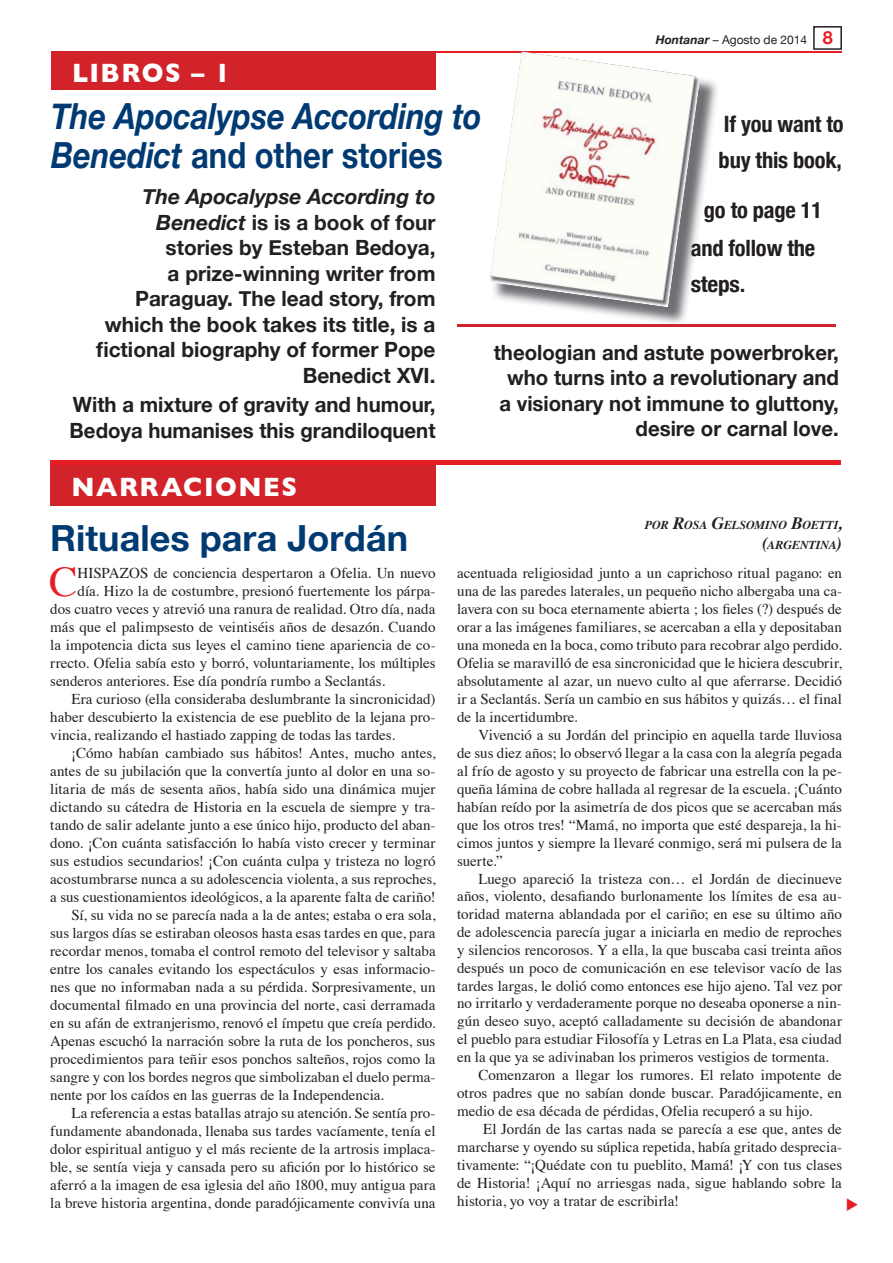
<style>
.page{position:relative;width:893px;height:1263px;background:#fff}
.page>*{position:absolute;margin:0;border:0;box-sizing:border-box;transform-origin:0 0}
.t1{font:42.15px "Times";color:#e81e25}
.t2{font:italic 700 36px/39px "Helvetica Neue";color:#003a72;scale:.86 1}
.t3{font:700 36px "Helvetica Neue";color:#003a72}
.t4{font:700 27px "Gill Sans";letter-spacing:.055em;color:#fff;scale:.95 1}
.t5{font:700 condensed 22.5px/36px "Helvetica Neue";letter-spacing:-.01em;color:#231f20}
.t6{font:700 condensed 22.5px "Helvetica Neue";letter-spacing:-.01em;color:#231f20;scale:1.04 1}
.t7{font:700 21px/25.5px "Helvetica Neue";color:#231f20;text-align:right}
.t8{font:15px/18px "Times";color:#231f20;text-align:justify}
.t9{font:italic 700 12px/19.5px "Times";letter-spacing:-.01em;color:#231f20;text-align:right}
.t10{font:12px "Helvetica Neue";color:#231f20}
.s1{font-style:normal}
.s2{font-style:italic}
.s3{font-weight:700;font-style:italic}
.s4{font-weight:700;font-size:18px;color:#e81e25}
.s5{font-size:17.25px}
</style>
<div class="page">
<svg style="left:813px;top:26px;width:29px;height:24px"></svg>
<hr style="left:51px;top:51px;width:791px;height:1px;background:#e81e25">
<div style="left:50px;top:460px;width:791px;height:5px;background:#e81e25"></div>
<div style="left:51px;top:51px;width:385px;height:38px;background:#d2232a"></div>
<img style="left:557px;top:79px;width:160px;height:245px">
<img style="left:489px;top:51px;width:212px;height:256px">
<hr style="left:457px;top:324px;width:379px;height:3px;background:#d2232a">
<div style="left:50px;top:465px;width:386px;height:40px;background:#d2232a"></div>
<h3 class="t4" style="left:72px;top:58px;width:168px">LIBROS – 1</h3>
<h2 class="t2" style="left:51px;top:96px;width:502px">The Apocalypse According to<br>Benedict <span class="s1">and other stories</span></h2>
<h3 class="t7" style="left:96px;top:183px;width:341px"><span class="s2">The Apocalypse According to<br>Benedict</span> is is a book of four stories by Esteban Bedoya,<br>a prize-winning writer from<br>Paraguay. The lead story, from which the book takes its title, is a fictional biography of former Pope<br>Benedict XVI.</h3>
<h3 class="t7" style="left:70px;top:392px;width:367px;text-align:left">With a mixture of gravity and humour,<br>Bedoya humanises this grandiloquent</h3>
<p class="t10" style="left:656px;top:32px;width:178px"><span class="s3">Hontanar</span> – Agosto de 2014 <span class="s4">8</span></p>
<h3 class="t5" style="left:719px;top:106px;width:126px">If you want to buy this book,</h3>
<h3 class="t5" style="left:691px;top:190px;width:133px;line-height:38.5px;text-align:center">go to page 11 and follow the</h3>
<h3 class="t6" style="left:691px;top:271px;width:54px">steps.</h3>
<h3 class="t7" style="left:494px;top:339px;width:347px">theologian and astute powerbroker, who turns into a revolutionary and a visionary not immune to gluttony, desire or carnal love.</h3>
<h3 class="t4" style="left:72px;top:471px;width:239px">NARRACIONES</h3>
<h2 class="t3" style="left:50px;top:516px;width:359px">Rituales para Jordán</h2>
<h1 class="t1" style="left:49px;top:564px;width:30px">C</h1>
<p class="t8" style="left:77px;top:565px;width:360px">HISPAZOS de conciencia despertaron a Ofelia. Un nuevo</p>
<p class="t8" style="left:77px;top:583px;width:360px">día. Hizo la de costumbre, presionó fuertemente los párpa-</p>
<p class="t8" style="left:50px;top:601px;width:387px">dos cuatro veces y atrevió una ranura de realidad. Otro día, nada</p>
<p class="t8" style="left:50px;top:619px;width:387px">más que el palimpsesto de veintiséis años de desazón. Cuando</p>
<p class="t8" style="left:50px;top:637px;width:387px">la impotencia dicta sus leyes el camino tiene apariencia de co-</p>
<p class="t8" style="left:50px;top:655px;width:387px">rrecto. Ofelia sabía esto y borró, voluntariamente, los múltiples</p>
<p class="t8" style="left:50px;top:673px;width:336px">senderos anteriores. Ese día pondría rumbo a Seclantás.</p>
<p class="t8" style="left:72px;top:691px;width:366px">Era curioso (ella consideraba deslumbrante la sincronicidad)</p>
<p class="t8" style="left:50px;top:709px;width:387px">haber descubierto la existencia de ese pueblito de la lejana pro-</p>
<p class="t8" style="left:50px;top:727px;width:346px">vincia, realizando el hastiado zapping de todas las tardes.</p>
<p class="t8" style="left:72px;top:745px;width:365px">¡Cómo habían cambiado sus hábitos! Antes, mucho antes,</p>
<p class="t8" style="left:50px;top:763px;width:387px">antes de su jubilación que la convertía junto al dolor en una so-</p>
<p class="t8" style="left:50px;top:781px;width:387px">litaria de más de sesenta años, había sido una dinámica mujer</p>
<p class="t8" style="left:50px;top:799px;width:387px">dictando su cátedra de Historia en la escuela de siempre y tra-</p>
<p class="t8" style="left:50px;top:817px;width:387px">tando de salir adelante junto a ese único hijo, producto del aban-</p>
<p class="t8" style="left:50px;top:835px;width:387px">dono. ¡Con cuánta satisfacción lo había visto crecer y terminar</p>
<p class="t8" style="left:50px;top:853px;width:387px">sus estudios secundarios! ¡Con cuánta culpa y tristeza no logró</p>
<p class="t8" style="left:50px;top:871px;width:387px">acostumbrarse nunca a su adolescencia violenta, a sus reproches,</p>
<p class="t8" style="left:50px;top:889px;width:387px">a sus cuestionamientos ideológicos, a la aparente falta de cariño!</p>
<p class="t8" style="left:72px;top:907px;width:365px">Sí, su vida no se parecía nada a la de antes; estaba o era sola,</p>
<p class="t8" style="left:50px;top:925px;width:387px">sus largos días se estiraban oleosos hasta esas tardes en que, para</p>
<p class="t8" style="left:50px;top:943px;width:387px">recordar menos, tomaba el control remoto del televisor y saltaba</p>
<p class="t8" style="left:50px;top:961px;width:387px">entre los canales evitando los espectáculos y esas informacio-</p>
<p class="t8" style="left:50px;top:979px;width:387px">nes que no informaban nada a su pérdida. Sorpresivamente, un</p>
<p class="t8" style="left:50px;top:997px;width:387px">documental filmado en una provincia del norte, casi derramada</p>
<p class="t8" style="left:50px;top:1015px;width:387px">en su afán de extranjerismo, renovó el ímpetu que creía perdido.</p>
<p class="t8" style="left:50px;top:1033px;width:387px">Apenas escuchó la narración sobre la ruta de los poncheros, sus</p>
<p class="t8" style="left:50px;top:1051px;width:387px">procedimientos para teñir esos ponchos salteños, rojos como la</p>
<p class="t8" style="left:50px;top:1069px;width:387px">sangre y con los bordes negros que simbolizaban el duelo perma-</p>
<p class="t8" style="left:50px;top:1087px;width:335px">nente por los caídos en las guerras de la Independencia.</p>
<p class="t8" style="left:71px;top:1105px;width:365px">La referencia a estas batallas atrajo su atención. Se sentía pro-</p>
<p class="t8" style="left:50px;top:1123px;width:387px">fundamente abandonada, llenaba sus tardes vacíamente, tenía el</p>
<p class="t8" style="left:50px;top:1141px;width:387px">dolor espiritual antiguo y el más reciente de la artrosis implaca-</p>
<p class="t8" style="left:50px;top:1159px;width:387px">ble, se sentía vieja y cansada pero su afición por lo histórico se</p>
<p class="t8" style="left:50px;top:1177px;width:387px">aferró a la imagen de esa iglesia del año 1800, muy antigua para</p>
<p class="t8" style="left:50px;top:1195px;width:387px">la breve historia argentina, donde paradójicamente convivía una</p>
<p class="t9" style="left:645px;top:516px;width:199px">POR <span class="s5">R</span>OSA <span class="s5">G</span>ELSOMINO <span class="s5">B</span>OETTI<span class="s5">, (</span>ARGENTINA<span class="s5">)</span></p>
<p class="t8" style="left:457px;top:565px;width:386px">acentuada religiosidad junto a un caprichoso ritual pagano: en una de las paredes laterales, un pequeño nicho albergaba una ca&shy;lavera con su boca eternamente abierta ; los fieles (?) después de orar a las imágenes familiares, se acercaban a ella y depositaban una moneda en la boca, como tributo para recobrar algo perdido.<br>Ofelia se maravilló de esa sincronicidad que le hiciera descubrir, absolutamente al azar, un nuevo culto al que aferrarse. Decidió ir a Seclantás. Sería un cambio en sus hábitos y quizás… el final de la incertidumbre.</p>
<p class="t8" style="left:457px;top:727px;width:386px;text-indent:21px">Vivenció a su Jordán del principio en aquella tarde lluviosa de sus diez años; lo observó llegar a la casa con la alegría pegada al frío de agosto y su proyecto de fabricar una estrella con la pe&shy;queña lámina de cobre hallada al regresar de la escuela. ¡Cuánto habían reído por la asimetría de dos picos que se acercaban más que los otros tres! “Mamá, no importa que esté despareja, la hi&shy;cimos juntos y siempre la llevaré conmigo, será mi pulsera de la suerte.”</p>
<p class="t8" style="left:478px;top:871px;width:365px">Luego apareció la tristeza con… el Jordán de diecinueve</p>
<p class="t8" style="left:457px;top:889px;width:386px">años, violento, desafiando burlonamente los límites de esa au-</p>
<p class="t8" style="left:457px;top:906px;width:386px">toridad materna ablandada por el cariño; en ese su último año</p>
<p class="t8" style="left:457px;top:924px;width:386px">de adolescencia parecía jugar a iniciarla en medio de reproches</p>
<p class="t8" style="left:457px;top:942px;width:386px">y silencios rencorosos. Y a ella, la que buscaba casi treinta años</p>
<p class="t8" style="left:457px;top:960px;width:386px">después un poco de comunicación en ese televisor vacío de las</p>
<p class="t8" style="left:457px;top:978px;width:386px">tardes largas, le dolió como entonces ese hijo ajeno. Tal vez por</p>
<p class="t8" style="left:457px;top:996px;width:386px">no irritarlo y verdaderamente porque no deseaba oponerse a nin-</p>
<p class="t8" style="left:457px;top:1014px;width:386px">gún deseo suyo, aceptó calladamente su decisión de abandonar</p>
<p class="t8" style="left:457px;top:1031px;width:386px">el pueblo para estudiar Filosofía y Letras en La Plata, esa ciudad</p>
<p class="t8" style="left:457px;top:1049px;width:373px">en la que ya se adivinaban los primeros vestigios de tormenta.</p>
<p class="t8" style="left:478px;top:1067px;width:365px">Comenzaron a llegar los rumores. El relato impotente de</p>
<p class="t8" style="left:457px;top:1085px;width:386px">otros padres que no sabían donde buscar. Paradójicamente, en</p>
<p class="t8" style="left:457px;top:1103px;width:357px">medio de esa década de pérdidas, Ofelia recuperó a su hijo.</p>
<p class="t8" style="left:483px;top:1121px;width:360px">El Jordán de las cartas nada se parecía a ese que, antes de</p>
<p class="t8" style="left:457px;top:1139px;width:386px">marcharse y oyendo su súplica repetida, había gritado desprecia-</p>
<p class="t8" style="left:457px;top:1157px;width:386px">tivamente: “¡Quédate con tu pueblito, Mamá! ¡Y con tus clases</p>
<p class="t8" style="left:457px;top:1175px;width:386px">de Historia! ¡Aquí no arriesgas nada, sigue hablando sobre la</p>
<p class="t8" style="left:457px;top:1193px;width:223px">historia, yo voy a tratar de escribirla!</p>
</div>
